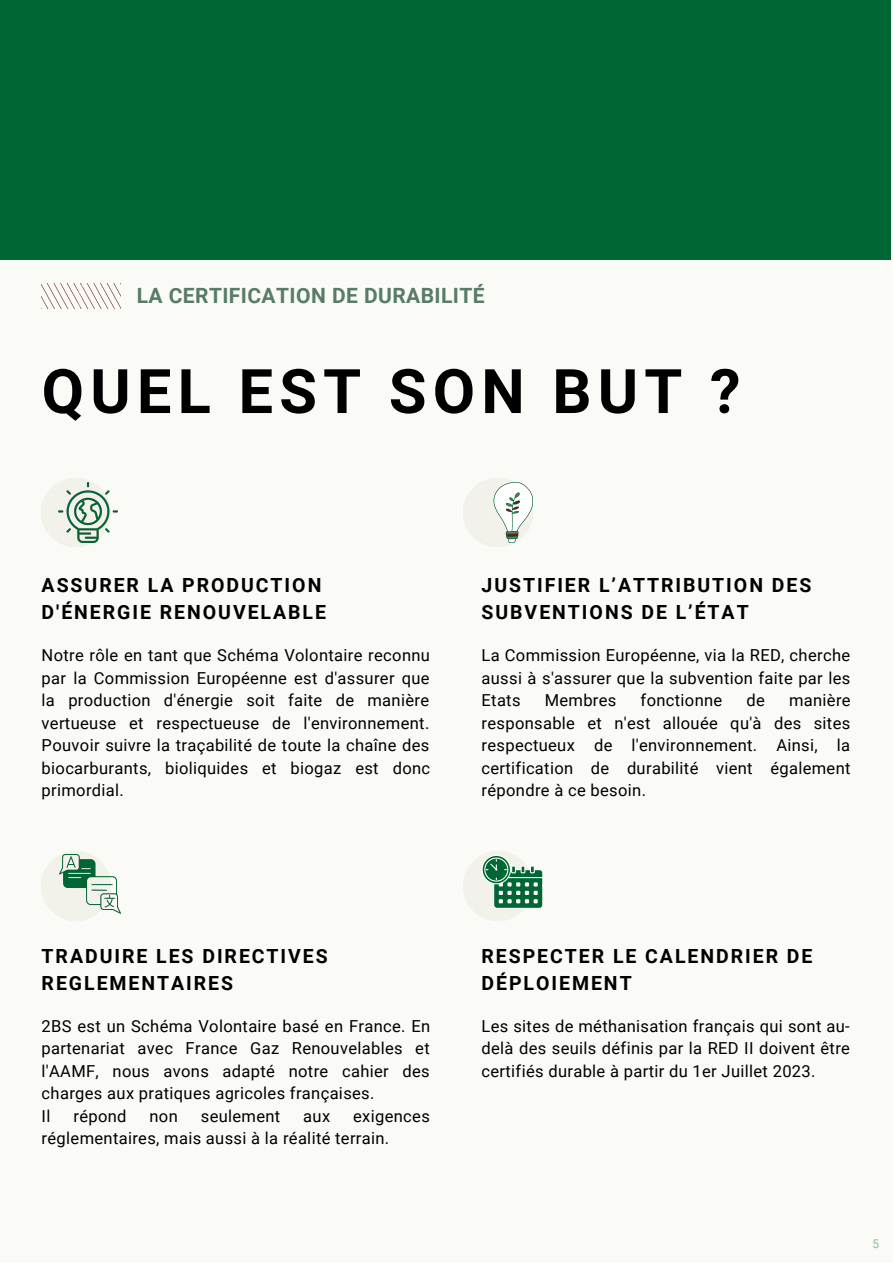
<style>
.page{position:relative;width:893px;height:1264px;background:#fff}
.page>*{position:absolute;margin:0;border:0;box-sizing:border-box;transform-origin:0 0}
.t1{font:700 61.5px "Roboto";letter-spacing:.1em;color:#000}
.t2{font:700 21px "Roboto";letter-spacing:.02em;color:#587c66}
.t3{font:700 19.5px/27px "Roboto";letter-spacing:.1em;color:#000}
.t4{font:16.5px/22.5px "Roboto";letter-spacing:.02em;color:#000;text-align:justify}
.t5{font:12px "Roboto";color:#94bba3}
</style>
<div class="page">
<div style="left:0;top:0;width:892px;height:1262px;background:#fafaf7"></div>
<img style="left:42px;top:283px;width:78px;height:25px">
<div style="left:0;top:0;width:891px;height:259px;background:#063"></div>
<img style="left:42px;top:478px;width:55px;height:69px">
<img style="left:463px;top:478px;width:52px;height:69px">
<img style="left:42px;top:851px;width:55px;height:69px">
<img style="left:58px;top:482px;width:59px;height:60px">
<img style="left:60px;top:854px;width:61px;height:59px">
<img style="left:493px;top:482px;width:39px;height:60px">
<svg style="left:481px;top:854px;width:62px;height:54px"></svg>
<p class="t2" style="left:137px;top:283px;width:349px">LA CERTIFICATION DE DURABILITÉ</p>
<h1 class="t1" style="left:42px;top:356px;width:700px">QUEL EST SON BUT ?</h1>
<p class="t3" style="left:42px;top:572px;width:286px">ASSURER LA PRODUCTION<br>D'ÉNERGIE RENOUVELABLE</p>
<p class="t4" style="left:42px;top:644px;width:390px">Notre rôle en tant que Schéma Volontaire reconnu par la Commission Européenne est d'assurer que la production d'énergie soit faite de manière vertueuse et respectueuse de l'environnement.<br>Pouvoir suivre la traçabilité de toute la chaîne des biocarburants, bioliquides et biogaz est donc primordial.</p>
<p class="t3" style="left:481px;top:572px;width:331px">JUSTIFIER L’ATTRIBUTION DES<br>SUBVENTIONS DE L’ÉTAT</p>
<p class="t4" style="left:481px;top:644px;width:370px">La Commission Européenne, via la RED, cherche aussi à s'assurer que la subvention faite par les Etats</p>
<p class="t4" style="left:544px;top:689px;width:73px">Membres</p>
<p class="t4" style="left:640px;top:689px;width:83px">fonctionne</p>
<p class="t4" style="left:746px;top:689px;width:20px">de</p>
<p class="t4" style="left:481px;top:689px;width:370px;text-indent:307px">manière responsable et n'est allouée qu'à des sites respectueux de l'environnement. Ainsi, la certification de durabilité vient également répondre à ce besoin.</p>
<p class="t3" style="left:42px;top:942px;width:288px">TRADUIRE LES DIRECTIVES<br>REGLEMENTAIRES</p>
<p class="t4" style="left:42px;top:1015px;width:390px;text-align:left">2BS est un Schéma Volontaire basé en France. En partenariat avec France Gaz Renouvelables et l'AAMF, nous avons adapté notre cahier des charges aux pratiques agricoles françaises.<br>Il</p>
<p class="t4" style="left:73px;top:1104px;width:55px">répond</p>
<p class="t4" style="left:149px;top:1104px;width:30px">non</p>
<p class="t4" style="left:201px;top:1104px;width:81px">seulement</p>
<p class="t4" style="left:303px;top:1104px;width:28px">aux</p>
<p class="t4" style="left:42px;top:1104px;width:389px;text-indent:311px">exigences réglementaires, mais aussi à la réalité terrain.</p>
<p class="t3" style="left:481px;top:942px;width:332px">RESPECTER LE CALENDRIER DE<br>DÉPLOIEMENT</p>
<p class="t4" style="left:481px;top:1015px;width:370px">Les sites de méthanisation français qui sont au&shy;delà des seuils définis par la RED II doivent être certifiés durable à partir du 1er Juillet 2023.</p>
<p class="t5" style="left:872px;top:1236px;width:8px">5</p>
</div>
